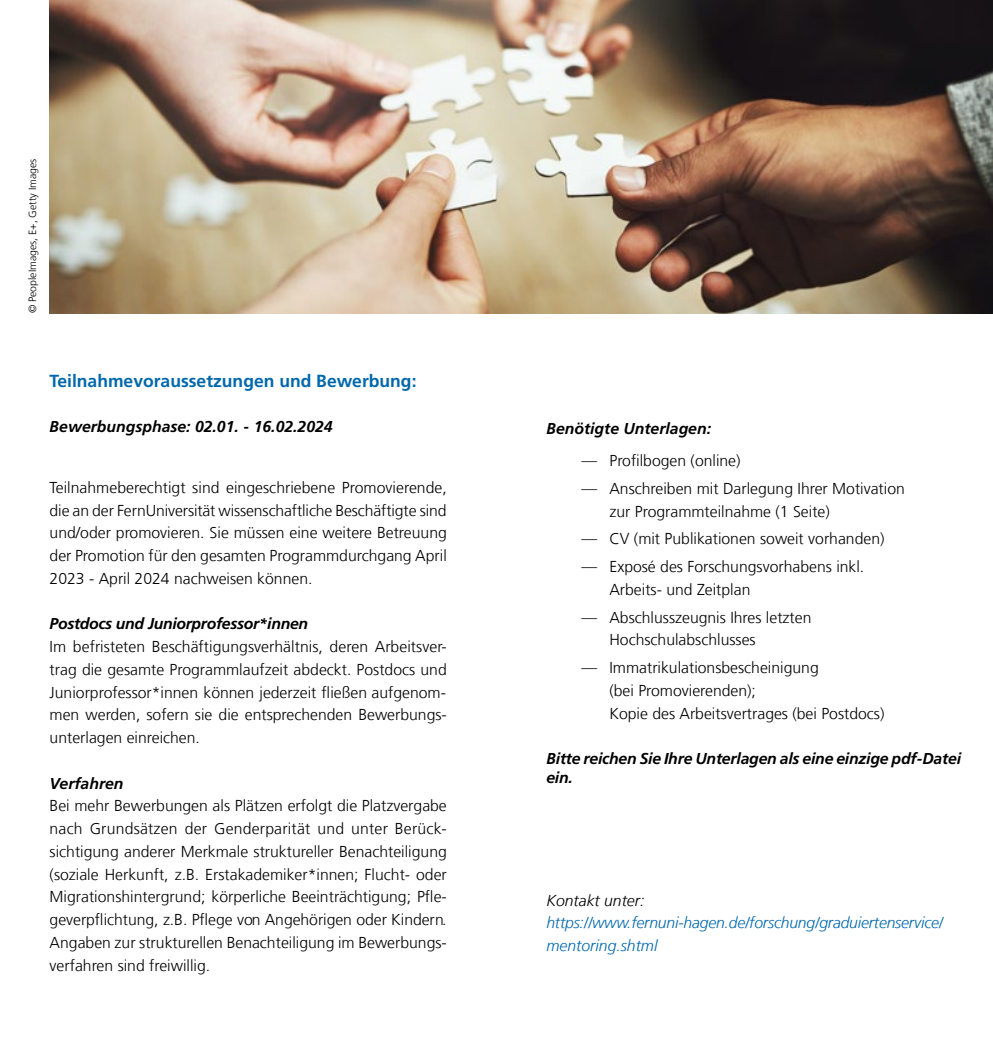
<style>
.page{position:relative;width:993px;height:1042px;background:#fff}
.page>*{position:absolute;margin:0;border:0;box-sizing:border-box;transform-origin:0 0}
.Text{font:700 17.5px "Frutiger LT Com";color:#0068ac}
.Text-2{font:300 15.75px/22.8px "Frutiger LT Com";color:#000}
.Text-3{font:italic 700 15.75px/18.9px "Frutiger LT Com";letter-spacing:-.01em;color:#000}
.Text-4{font:italic 300 15.75px/22.8px "Frutiger LT Com";letter-spacing:-.01em;color:#0068ac}
.Text-5{font:italic 300 15.75px "Frutiger LT Com";color:#000}
.Text-6{font:300 10.5px "Frutiger LT Com";color:#000}
.s1{font-weight:700;font-style:italic}
</style>
<div class="page">
<img style="left:49px;top:0;width:943px;height:313px">
<p class="Text-6" style="left:26px;top:313px;width:156px;rotate:-90deg">© PeopleImages, E+, Getty Images</p>
<p class="Text" style="left:50px;top:370px;width:368px">Teilnahmevoraussetzungen und Bewerbung:</p>
<p class="Text-3" style="left:50px;top:417px;width:284px">Bewerbungsphase: 02.01. - 16.02.2024</p>
<p class="Text-2" style="left:50px;top:476px;width:398px;text-align:justify">Teilnahmeberechtigt sind eingeschriebene Promovierende, die an der FernUniversität wissenschaftliche Beschäftigte sind und/oder promovieren. Sie müssen eine weitere Betreuung der Promotion für den gesamten Programmdurchgang April 2023 - April 2024 nachweisen können.</p>
<p class="Text-2" style="left:50px;top:613px;width:398px"><span class="s1">Postdocs und Juniorprofessor*innen<br></span>Im befristeten Beschäftigungsverhältnis, deren Arbeitsver&shy;trag die gesamte Programmlaufzeit abdeckt. Postdocs und Juniorprofessor*innen können jederzeit fließen aufgenom&shy;men werden, sofern sie die entsprechenden Bewerbungs&shy;unterlagen einreichen.</p>
<p class="Text-2" style="left:50px;top:772px;width:398px"><span class="s1">Verfahren<br></span>Bei mehr Bewerbungen als Plätzen erfolgt die Platzvergabe nach Grundsätzen der Genderparität und unter Berück&shy;sichtigung anderer Merkmale struktureller Benachteiligung (soziale Herkunft, z.B. Erstakademiker*innen; Flucht- oder Migrationshintergrund; körperliche Beeinträchtigung; Pfle&shy;geverpflichtung, z.B. Pflege von Angehörigen oder Kindern.<br>Angaben zur strukturellen Benachteiligung im Bewerbungs&shy;verfahren sind freiwillig.</p>
<p class="Text-3" style="left:546px;top:419px;width:166px">Benötigte Unterlagen:</p>
<p class="Text-2" style="left:581px;top:449px;width:161px">— Profilbogen (online)</p>
<p class="Text-2" style="left:581px;top:477px;width:325px">— Anschreiben mit Darlegung Ihrer Motivation</p>
<p class="Text-2" style="left:609px;top:500px;width:222px">zur Programmteilnahme (1 Seite)</p>
<p class="Text-2" style="left:581px;top:528px;width:304px">— CV (mit Publikationen soweit vorhanden)</p>
<p class="Text-2" style="left:581px;top:555px;width:284px">— Exposé des Forschungsvorhabens inkl.</p>
<p class="Text-2" style="left:609px;top:578px;width:142px">Arbeits- und Zeitplan</p>
<p class="Text-2" style="left:581px;top:606px;width:231px">— Abschlusszeugnis Ihres letzten</p>
<p class="Text-2" style="left:609px;top:629px;width:148px">Hochschulabschlusses</p>
<p class="Text-2" style="left:581px;top:656px;width:239px">— Immatrikulationsbescheinigung</p>
<p class="Text-2" style="left:609px;top:679px;width:148px">(bei Promovierenden);</p>
<p class="Text-2" style="left:609px;top:702px;width:276px">Kopie des Arbeitsvertrages (bei Postdocs)</p>
<p class="Text-3" style="left:546px;top:749px;width:416px">Bitte reichen Sie Ihre Unterlagen als eine einzige pdf-Datei ein.</p>
<p class="Text-5" style="left:546px;top:891px;width:100px">Kontakt unter:</p>
<p class="Text-4" style="left:546px;top:911px;width:398px">https://www.fernuni-hagen.de/forschung/graduiertenservice/ mentoring.shtml</p>
</div>
